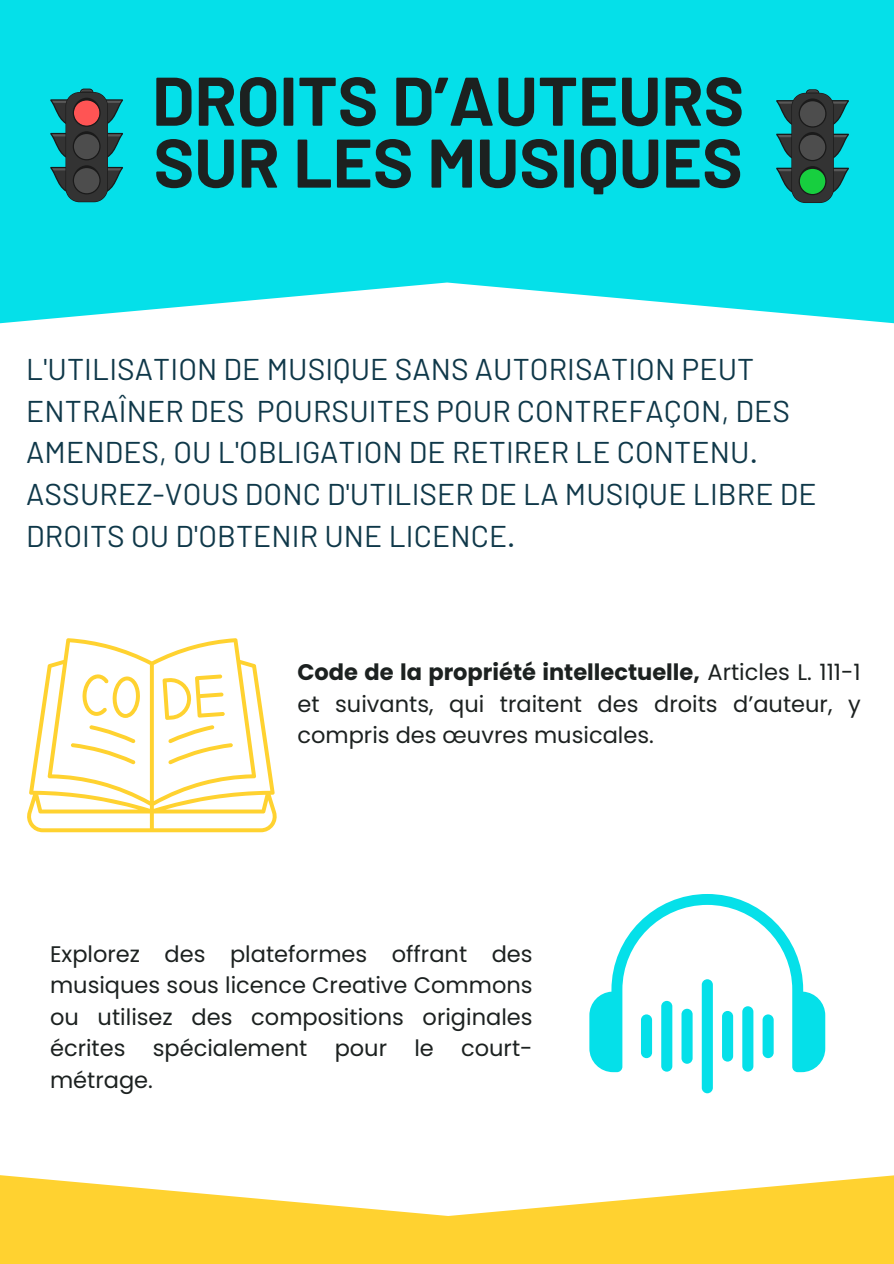
<style>
.page{position:relative;width:894px;height:1264px;background:#fff}
.page>*{position:absolute;margin:0;border:0;box-sizing:border-box;transform-origin:0 0}
.t1{font:700 68.7px/61.8px "Barlow";color:#1c2120}
.t2{font:30px/41.7px "Barlow";letter-spacing:.005em;color:#0f3849}
.t3{font:22.5px/31.5px "Poppins";color:#1c2120;text-align:justify}
.s1{font-weight:700}
</style>
<div class="page">
<svg style="left:0;top:1175px;width:893px;height:88px;fill:#ffd230"></svg>
<svg style="left:0;top:0;width:893px;height:324px;background:#16e2ea"></svg>
<svg style="left:27px;top:638px;width:250px;height:194px"></svg>
<svg style="left:50px;top:89px;width:73px;height:113px;background:#33686b"></svg>
<svg style="left:775px;top:89px;width:73px;height:114px;background:#24706a"></svg>
<svg style="left:589px;top:894px;width:236px;height:199px"></svg>
<h1 class="t1" style="left:152px;top:67px;width:593px">DROITS D’AUTEURS<br>SUR LES MUSIQUES</h1>
<p class="t2" style="left:26px;top:347px;width:791px">L'UTILISATION DE MUSIQUE SANS AUTORISATION PEUT ENTRAÎNER DES POURSUITES POUR CONTREFAÇON, DES AMENDES, OU L'OBLIGATION DE RETIRER LE CONTENU.<br>ASSUREZ-VOUS DONC D'UTILISER DE LA MUSIQUE LIBRE DE DROITS OU D'OBTENIR UNE LICENCE.</p>
<p class="t3" style="left:297px;top:656px;width:564px"><span class="s1">Code de la propriété intellectuelle,</span> Articles L. 111-1 et suivants, qui traitent des droits d’auteur, y compris des œuvres musicales.</p>
<p class="t3" style="left:50px;top:938px;width:484px">Explorez des plateformes offrant des musiques sous licence Creative Commons ou utilisez des compositions originales écrites spécialement pour le court&shy;métrage.</p>
</div>
